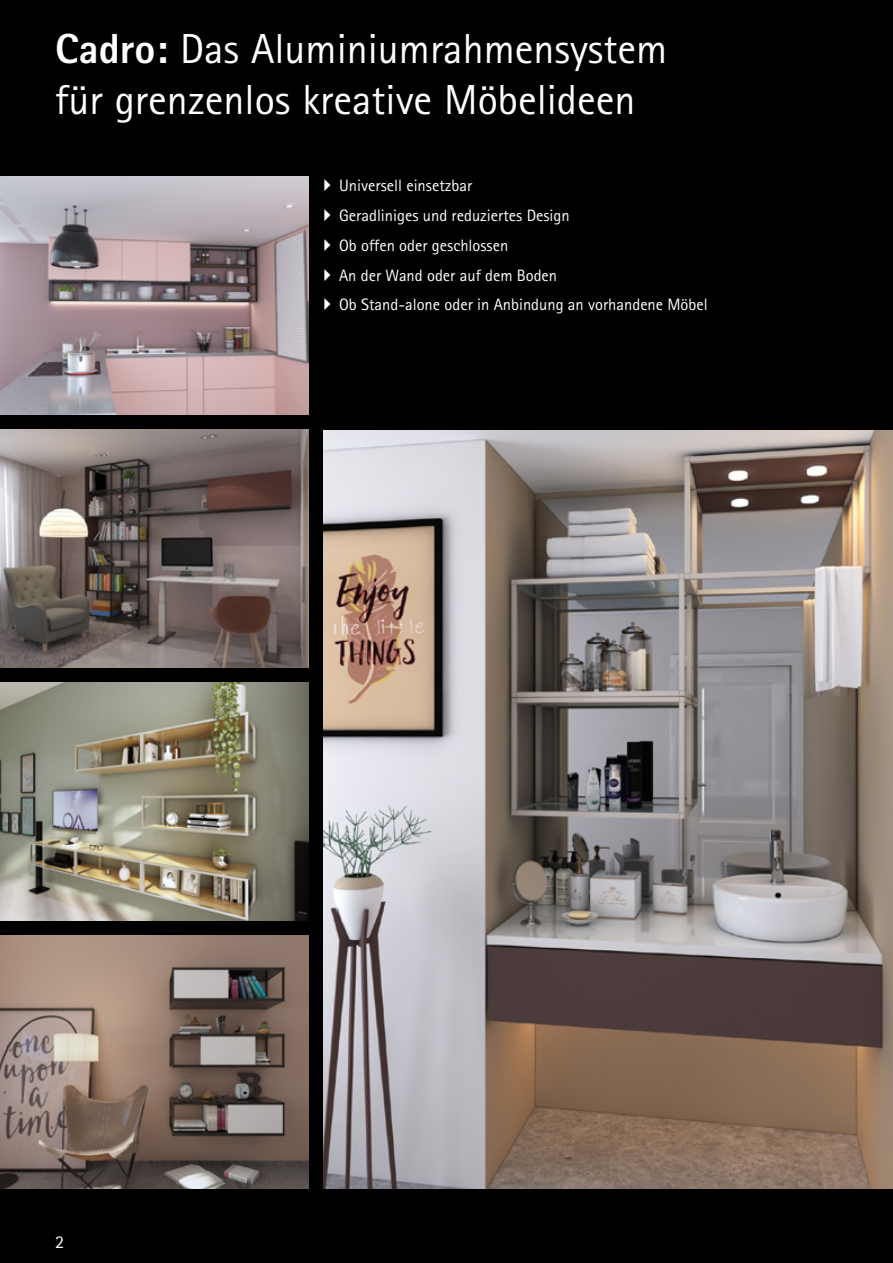
<style>
.page{position:relative;width:893px;height:1263px;background:#000}
.page>*{position:absolute;margin:0;border:0;box-sizing:border-box;transform-origin:0 0}
.t1{font:42px/50.4px "Rotis Sans Serif Pro Cyr";color:#fff}
.t2{font:18px "Rotis Sans Serif Pro Cyr";color:#fff}
._01_Grundtext{font:16.5px "Rotis Sans Serif Pro Cyr";color:#fff}
.s1{font-weight:800}
</style>
<div class="page">
<img style="left:0;top:682px;width:308px;height:239px">
<img style="left:0;top:935px;width:308px;height:253px">
<img style="left:0;top:176px;width:308px;height:239px">
<img style="left:0;top:429px;width:308px;height:239px">
<img style="left:323px;top:430px;width:570px;height:758px">
<p class="t1" style="left:55px;top:24px;width:613px"><span class="s1">Cadro:</span> Das Aluminiumrahmensystem für grenzenlos kreative Möbelideen</p>
<p class="_01_Grundtext" style="left:339px;top:176px;width:135px">Universell einsetzbar</p>
<p class="_01_Grundtext" style="left:339px;top:206px;width:232px">Geradliniges und reduziertes Design</p>
<p class="_01_Grundtext" style="left:339px;top:236px;width:171px">Ob offen oder geschlossen</p>
<p class="_01_Grundtext" style="left:339px;top:265px;width:220px">An der Wand oder auf dem Boden</p>
<p class="_01_Grundtext" style="left:339px;top:295px;width:370px">Ob Stand-alone oder in Anbindung an vorhandene Möbel</p>
<p class="t2" style="left:55px;top:1231px;width:10px">2</p>
</div>
